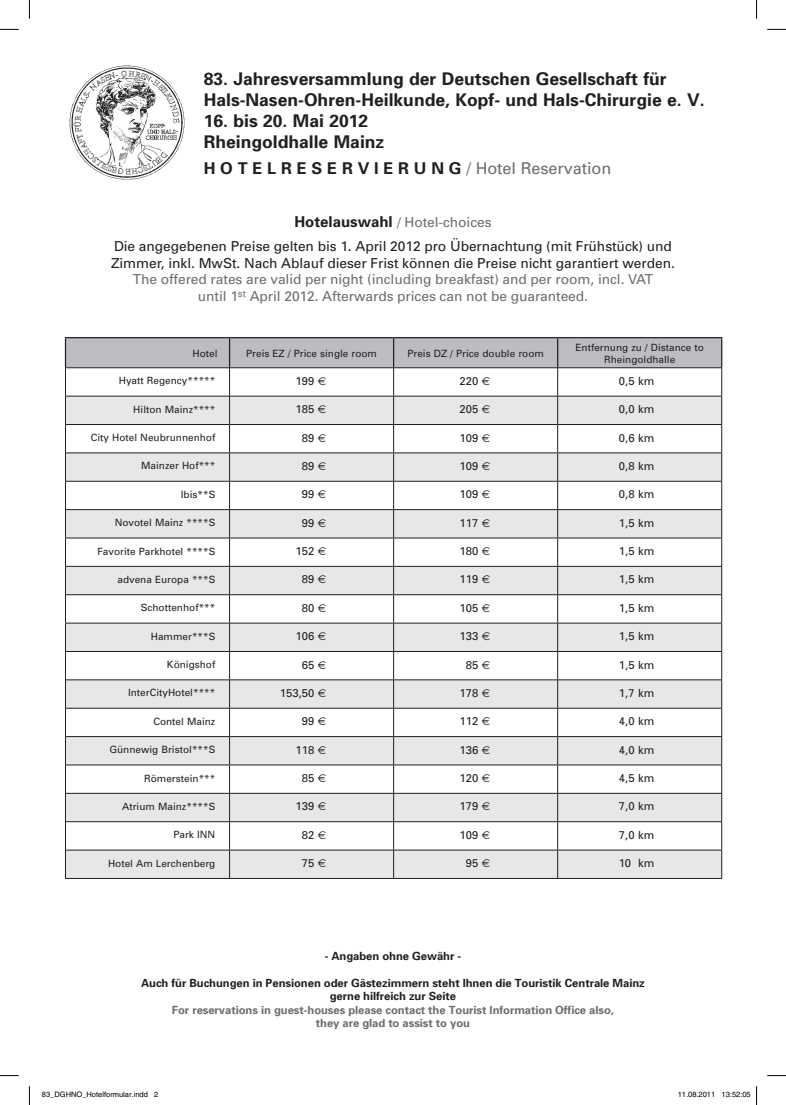
<style>
.page{position:relative;width:786px;height:1105px;background:#fff}
.page>*{position:absolute;margin:0;border:0;box-sizing:border-box;transform-origin:0 0}
.t1{font:700 17.5px/21px "Univers";color:#231f20}
.t2{font:700 16.25px "Univers";color:#231f20}
.t3{font:13.75px/23.6px "Univers";letter-spacing:-.005em;color:#231f20;text-align:center}
.t4{font:13.75px/16.5px "Univers";letter-spacing:-.005em;color:#6c6d70;text-align:center}
.t5{font:11.25px "Univers";color:#231f20}
.t6{font:700 11.25px/13.5px "Univers";letter-spacing:-.005em;color:#231f20;text-align:center}
.t7{font:700 11.25px/13.5px "Univers";letter-spacing:-.005em;color:#6c6d70;text-align:center}
.t8{font:10px/12px "Univers";color:#231f20;text-align:center}
.t9{font:7.5px "Helvetica";color:#000}
.s1{font-weight:400;color:#6c6d70}
.s2{font-weight:700;font-size:15px}
.s3{color:#6c6d70}
.s4{font-family:"Euro Sans"}
</style>
<div class="page">
<img style="left:69px;top:65px;width:116px;height:115px">
<svg style="left:65px;top:337px;width:657px;height:540px"></svg>
<hr style="left:65px;top:877px;width:164px;height:1px;background:#231f20">
<hr style="left:229px;top:877px;width:164px;height:1px;background:#231f20">
<hr style="left:393px;top:877px;width:164px;height:1px;background:#231f20">
<hr style="left:557px;top:877px;width:164px;height:1px;background:#231f20">
<svg style="left:0;top:29px;width:19px;height:1px"></svg>
<svg style="left:767px;top:29px;width:18px;height:1px"></svg>
<svg style="left:29px;top:0;width:1px;height:19px"></svg>
<svg style="left:29px;top:1086px;width:1px;height:18px"></svg>
<svg style="left:756px;top:0;width:1px;height:19px"></svg>
<svg style="left:756px;top:1086px;width:1px;height:18px"></svg>
<h1 class="t1" style="left:204px;top:67px;width:502px">83. Jahresversammlung der Deutschen Gesellschaft für<br>Hals-Nasen-Ohren-Heilkunde, Kopf- und Hals-Chirurgie e. V.</h1>
<h1 class="t1" style="left:204px;top:109px;width:182px">16. bis 20. Mai 2012<br>Rheingoldhalle Mainz</h1>
<h2 class="t2" style="left:204px;top:158px;width:409px">H O T E L R E S E R V I E R U N G <span class="s1">/ Hotel Reservation</span></h2>
<h3 class="t3" style="left:114px;top:210px;width:559px"><span class="s2">Hotelauswahl</span> <span class="s3">/ Hotel-choices<br></span>Die angegebenen Preise gelten bis 1. April 2012 pro Übernachtung (mit Frühstück) und</h3>
<h3 class="t3" style="left:111px;top:250px;width:565px">Zimmer, inkl. MwSt. Nach Ablauf dieser Frist können die Preise nicht garantiert werden.</h3>
<h3 class="t4" style="left:133px;top:271px;width:522px">The offered rates are valid per night (including breakfast) and per room, incl. VAT until 1<sup>st</sup> April 2012. Afterwards prices can not be guaranteed.</h3>
<p class="t8" style="left:192px;top:347px;width:26px">Hotel</p>
<p class="t8" style="left:246px;top:347px;width:132px">Preis EZ / Price single room</p>
<p class="t8" style="left:407px;top:347px;width:138px">Preis DZ / Price double room</p>
<p class="t8" style="left:575px;top:341px;width:130px">Entfernung zu / Distance to<br>Rheingoldhalle</p>
<p class="t8" style="left:119px;top:374px;width:98px">Hyatt Regency*****</p>
<p class="t5" style="left:295px;top:374px;width:32px">199 <span class="s4">€</span></p>
<p class="t5" style="left:459px;top:374px;width:32px">220 <span class="s4">€</span></p>
<p class="t5" style="left:618px;top:374px;width:37px">0,5 km</p>
<p class="t8" style="left:133px;top:403px;width:83px">Hilton Mainz****</p>
<p class="t5" style="left:295px;top:402px;width:32px">185 <span class="s4">€</span></p>
<p class="t5" style="left:459px;top:402px;width:32px">205 <span class="s4">€</span></p>
<p class="t5" style="left:618px;top:402px;width:37px">0,0 km</p>
<p class="t8" style="left:91px;top:431px;width:126px">City Hotel Neubrunnenhof</p>
<p class="t5" style="left:301px;top:430px;width:26px">89 <span class="s4">€</span></p>
<p class="t5" style="left:459px;top:430px;width:32px">109 <span class="s4">€</span></p>
<p class="t5" style="left:618px;top:430px;width:37px">0,6 km</p>
<p class="t8" style="left:141px;top:459px;width:76px">Mainzer Hof***</p>
<p class="t5" style="left:301px;top:459px;width:26px">89 <span class="s4">€</span></p>
<p class="t5" style="left:459px;top:459px;width:32px">109 <span class="s4">€</span></p>
<p class="t5" style="left:618px;top:459px;width:37px">0,8 km</p>
<p class="t8" style="left:181px;top:488px;width:36px">Ibis**S</p>
<p class="t5" style="left:301px;top:487px;width:26px">99 <span class="s4">€</span></p>
<p class="t5" style="left:459px;top:487px;width:32px">109 <span class="s4">€</span></p>
<p class="t5" style="left:618px;top:487px;width:37px">0,8 km</p>
<p class="t8" style="left:115px;top:516px;width:102px">Novotel Mainz ****S</p>
<p class="t5" style="left:301px;top:515px;width:26px">99 <span class="s4">€</span></p>
<p class="t5" style="left:459px;top:515px;width:32px">117 <span class="s4">€</span></p>
<p class="t5" style="left:618px;top:515px;width:37px">1,5 km</p>
<p class="t8" style="left:97px;top:544px;width:119px">Favorite Parkhotel ****S</p>
<p class="t5" style="left:295px;top:544px;width:32px">152 <span class="s4">€</span></p>
<p class="t5" style="left:459px;top:544px;width:32px">180 <span class="s4">€</span></p>
<p class="t5" style="left:618px;top:544px;width:37px">1,5 km</p>
<p class="t8" style="left:117px;top:573px;width:99px">advena Europa ***S</p>
<p class="t5" style="left:301px;top:572px;width:26px">89 <span class="s4">€</span></p>
<p class="t5" style="left:459px;top:572px;width:32px">119 <span class="s4">€</span></p>
<p class="t5" style="left:618px;top:572px;width:37px">1,5 km</p>
<p class="t8" style="left:141px;top:601px;width:76px">Schottenhof***</p>
<p class="t5" style="left:301px;top:600px;width:26px">80 <span class="s4">€</span></p>
<p class="t5" style="left:459px;top:600px;width:32px">105 <span class="s4">€</span></p>
<p class="t5" style="left:618px;top:600px;width:37px">1,5 km</p>
<p class="t8" style="left:151px;top:629px;width:66px">Hammer***S</p>
<p class="t5" style="left:295px;top:629px;width:32px">106 <span class="s4">€</span></p>
<p class="t5" style="left:459px;top:629px;width:32px">133 <span class="s4">€</span></p>
<p class="t5" style="left:618px;top:629px;width:37px">1,5 km</p>
<p class="t8" style="left:167px;top:658px;width:50px">Königshof</p>
<p class="t5" style="left:301px;top:657px;width:26px">65 <span class="s4">€</span></p>
<p class="t5" style="left:465px;top:657px;width:26px">85 <span class="s4">€</span></p>
<p class="t5" style="left:618px;top:657px;width:37px">1,5 km</p>
<p class="t8" style="left:128px;top:686px;width:89px">InterCityHotel****</p>
<p class="t5" style="left:280px;top:685px;width:48px">153,50 <span class="s4">€</span></p>
<p class="t5" style="left:459px;top:685px;width:32px">178 <span class="s4">€</span></p>
<p class="t5" style="left:618px;top:685px;width:37px">1,7 km</p>
<p class="t8" style="left:153px;top:714px;width:63px">Contel Mainz</p>
<p class="t5" style="left:301px;top:714px;width:26px">99 <span class="s4">€</span></p>
<p class="t5" style="left:459px;top:714px;width:32px">112 <span class="s4">€</span></p>
<p class="t5" style="left:618px;top:714px;width:37px">4,0 km</p>
<p class="t8" style="left:109px;top:743px;width:107px">Günnewig Bristol***S</p>
<p class="t5" style="left:295px;top:742px;width:32px">118 <span class="s4">€</span></p>
<p class="t5" style="left:459px;top:742px;width:32px">136 <span class="s4">€</span></p>
<p class="t5" style="left:618px;top:742px;width:37px">4,0 km</p>
<p class="t8" style="left:144px;top:771px;width:73px">Römerstein***</p>
<p class="t5" style="left:301px;top:770px;width:26px">85 <span class="s4">€</span></p>
<p class="t5" style="left:459px;top:770px;width:32px">120 <span class="s4">€</span></p>
<p class="t5" style="left:618px;top:770px;width:37px">4,5 km</p>
<p class="t8" style="left:122px;top:800px;width:95px">Atrium Mainz****S</p>
<p class="t5" style="left:295px;top:799px;width:32px">139 <span class="s4">€</span></p>
<p class="t5" style="left:459px;top:799px;width:32px">179 <span class="s4">€</span></p>
<p class="t5" style="left:618px;top:799px;width:37px">7,0 km</p>
<p class="t8" style="left:173px;top:828px;width:43px">Park INN</p>
<p class="t5" style="left:301px;top:827px;width:26px">82 <span class="s4">€</span></p>
<p class="t5" style="left:459px;top:827px;width:32px">109 <span class="s4">€</span></p>
<p class="t5" style="left:618px;top:827px;width:37px">7,0 km</p>
<p class="t8" style="left:108px;top:856px;width:109px">Hotel Am Lerchenberg</p>
<p class="t5" style="left:301px;top:855px;width:26px">75 <span class="s4">€</span></p>
<p class="t5" style="left:465px;top:855px;width:26px">95 <span class="s4">€</span></p>
<p class="t5" style="left:618px;top:855px;width:37px">10 km</p>
<p class="t6" style="left:324px;top:948px;width:138px">- Angaben ohne Gewähr -</p>
<p class="t6" style="left:141px;top:975px;width:505px">Auch für Buchungen in Pensionen oder Gästezimmern steht Ihnen die Touristik Centrale Mainz gerne hilfreich zur Seite</p>
<p class="t7" style="left:172px;top:1002px;width:443px">For reservations in guest-houses please contact the Tourist Information Office also, they are glad to assist to you</p>
<p class="t9" style="left:42px;top:1090px;width:118px">83_DGHNO_Hotelformular.indd 2</p>
<p class="t9" style="left:677px;top:1090px;width:74px">11.08.2011 13:52:05</p>
</div>
